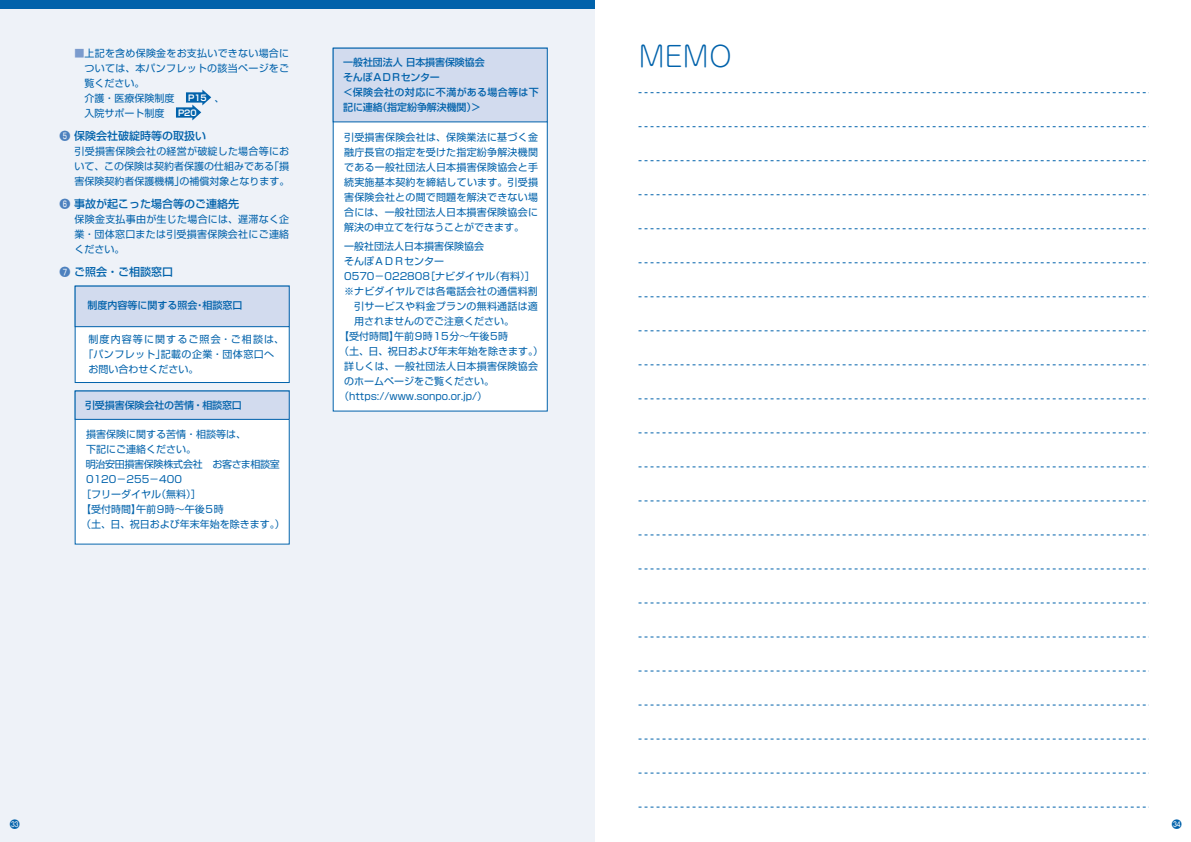
<style>
.page{position:relative;width:1191px;height:842px;background:#fff}
.page>*{position:absolute;margin:0;border:0;box-sizing:border-box;transform-origin:0 0}
.t1{font:300 28px "Jun 101 Pro";color:#0162ab}
.t2{font:500 11px "Shin Go Pro";color:#0162ab}
.t3{font:10px/15px "Shin Go Pro";color:#0162ab;text-align:justify}
.t4{font:500 10px/15px "Shin Go Pro";letter-spacing:-.01em;color:#0162ab}
.t5{font:10px "Shin Go Pro";letter-spacing:.025em;color:#0162ab}
.t6{font:10px "Shin Go Pro";letter-spacing:.02em;color:#0162ab}
.t7{font:10px "Shin Go Pro";letter-spacing:-.025em;color:#0162ab}
.t8{font:10px "Shin Go Pro";letter-spacing:.04em;color:#0162ab}
.t9{font:10px "Shin Go Pro";letter-spacing:.11em;color:#0162ab}
.t10{font:10px "Shin Go Pro";letter-spacing:.03em;color:#0162ab}
.t11{font:700 8.2px/15px "Shin Go Pro De";color:#fff}
.s1{color:#7b9bcd}
.s2{color:#4c80be}
</style>
<div class="page">
<div style="left:0;top:0;width:595px;height:842px;background:#eef2f8"></div>
<div style="left:0;top:0;width:595px;height:9px;background:#0162ab"></div>
<div style="left:75px;top:286px;width:214px;height:96px;background:#fff"></div>
<div style="left:75px;top:286px;width:214px;height:97px;border:1px solid #0162ab"></div>
<div style="left:75px;top:286px;width:214px;height:41px;background:#d2dbee"></div>
<div style="left:75px;top:286px;width:214px;height:41px;border:1px solid #0162ab"></div>
<div style="left:75px;top:391px;width:214px;height:153px;background:#fff"></div>
<div style="left:75px;top:391px;width:214px;height:28px;background:#d2dbee"></div>
<div style="left:75px;top:391px;width:214px;height:29px;border:1px solid #0162ab"></div>
<svg style="left:176px;top:90px;width:35px;height:30px"></svg>
<div style="left:333px;top:48px;width:214px;height:363px;background:#fff"></div>
<div style="left:333px;top:48px;width:214px;height:74px;background:#d2dbee"></div>
<svg style="left:638px;top:126px;width:511px;height:1px"></svg>
<svg style="left:638px;top:160px;width:511px;height:1px"></svg>
<svg style="left:638px;top:92px;width:511px;height:1px"></svg>
<svg style="left:638px;top:194px;width:511px;height:1px"></svg>
<svg style="left:638px;top:228px;width:511px;height:1px"></svg>
<svg style="left:638px;top:262px;width:511px;height:1px"></svg>
<svg style="left:638px;top:296px;width:511px;height:1px"></svg>
<svg style="left:638px;top:330px;width:511px;height:1px"></svg>
<svg style="left:638px;top:364px;width:511px;height:1px"></svg>
<svg style="left:638px;top:398px;width:511px;height:1px"></svg>
<svg style="left:638px;top:432px;width:511px;height:1px"></svg>
<svg style="left:638px;top:466px;width:511px;height:1px"></svg>
<svg style="left:638px;top:500px;width:511px;height:1px"></svg>
<svg style="left:638px;top:534px;width:511px;height:1px"></svg>
<svg style="left:638px;top:568px;width:511px;height:1px"></svg>
<svg style="left:638px;top:602px;width:511px;height:1px"></svg>
<svg style="left:638px;top:636px;width:511px;height:1px"></svg>
<svg style="left:638px;top:670px;width:511px;height:1px"></svg>
<svg style="left:638px;top:704px;width:511px;height:1px"></svg>
<svg style="left:638px;top:738px;width:511px;height:1px"></svg>
<svg style="left:638px;top:772px;width:511px;height:1px"></svg>
<svg style="left:638px;top:807px;width:511px;height:1px"></svg>
<p class="t5" style="left:75px;top:45px;width:216px"><span class="s1">■</span>上記を含め保険金をお支払いできない場合に</p>
<p class="t5" style="left:85px;top:60px;width:206px">ついては、本パンフレットの該当ページをご</p>
<p class="t3" style="left:85px;top:74px;width:62px">覧ください。</p>
<p class="t3" style="left:75px;top:89px;width:152px">　介護・医療保険制度　　　　、</p>
<p class="t3" style="left:75px;top:104px;width:102px">　入院サポート制度　</p>
<p class="t2" style="left:60px;top:127px;width:148px"><span class="s2">❺</span> 保険会社破綻時等の取扱い</p>
<p class="t3" style="left:75px;top:142px;width:217px">引受損害保険会社の経営が破綻した場合等において、この保険は契約者保護の仕組みである「損害保険契約者保護機構」の補償対象となります。</p>
<p class="t2" style="left:60px;top:195px;width:181px"><span class="s2">❻</span> 事故が起こった場合等のご連絡先</p>
<p class="t3" style="left:75px;top:210px;width:216px">保険金支払事由が生じた場合には、遅滞なく企業・団体窓口または引受損害保険会社にご連絡ください。</p>
<p class="t2" style="left:60px;top:263px;width:115px"><span class="s2">❼</span> ご照会・ご相談窓口</p>
<p class="t4" style="left:87px;top:297px;width:156px">制度内容等に関する照会・相談窓口</p>
<p class="t9" style="left:88px;top:331px;width:197px">制度内容等に関するご照会・ご相談は、</p>
<p class="t8" style="left:83px;top:346px;width:192px">「パンフレット」記載の企業・団体窓口へ</p>
<p class="t3" style="left:88px;top:361px;width:111px">お問い合わせください。</p>
<p class="t4" style="left:85px;top:396px;width:158px">引受損害保険会社の苦情・相談窓口</p>
<p class="t3" style="left:86px;top:426px;width:161px">損害保険に関する苦情・相談等は、</p>
<p class="t3" style="left:86px;top:441px;width:111px">下記にご連絡ください。</p>
<p class="t7" style="left:86px;top:456px;width:195px">明治安田損害保険株式会社　お客さま相談室</p>
<p class="t3" style="left:86px;top:471px;width:97px">0120－255－400</p>
<p class="t3" style="left:81px;top:486px;width:121px">［フリーダイヤル（無料）］</p>
<p class="t3" style="left:81px;top:501px;width:144px">【受付時間】午前9時～午後5時</p>
<p class="t3" style="left:81px;top:516px;width:205px">（土、日、祝日および年末年始を除きます。）</p>
<p class="t11" style="left:178px;top:89px;width:30px;text-indent:10px">P15<br>P20</p>
<p class="t4" style="left:343px;top:53px;width:197px">一般社団法人 日本損害保険協会<br>そんぽＡＤＲセンター<br>＜保険会社の対応に不満がある場合等は下記に連絡（指定紛争解決機関）＞</p>
<p class="t3" style="left:344px;top:128px;width:195px">引受損害保険会社は、保険業法に基づく金融庁長官の指定を受けた指定紛争解決機関である一般社団法人日本損害保険協会と手続実施基本契約を締結しています。引受損害保険会社との間で問題を解決できない場合には、一般社団法人日本損害保険協会に解決の申立てを行なうことができます。</p>
<p class="t3" style="left:344px;top:237px;width:141px">一般社団法人日本損害保険協会</p>
<p class="t3" style="left:344px;top:252px;width:101px">そんぽＡＤＲセンター</p>
<p class="t3" style="left:344px;top:267px;width:192px">0570－022808［ナビダイヤル（有料）］</p>
<p class="t6" style="left:344px;top:283px;width:195px">※ナビダイヤルでは各電話会社の通信料割</p>
<p class="t6" style="left:354px;top:298px;width:185px">引サービスや料金プランの無料通話は適</p>
<p class="t3" style="left:354px;top:312px;width:161px">用されませんのでご注意ください。</p>
<p class="t10" style="left:339px;top:328px;width:170px">【受付時間】午前9時15分～午後5時</p>
<p class="t3" style="left:339px;top:342px;width:205px">（土、日、祝日および年末年始を除きます。）</p>
<p class="t5" style="left:344px;top:358px;width:195px">詳しくは、一般社団法人日本損害保険協会</p>
<p class="t3" style="left:344px;top:372px;width:151px">のホームページをご覧ください。</p>
<p class="t3" style="left:339px;top:387px;width:149px">（https://www.sonpo.or.jp/）</p>
<h1 class="t1" style="left:638px;top:34px;width:95px">MEMO</h1>
</div>
